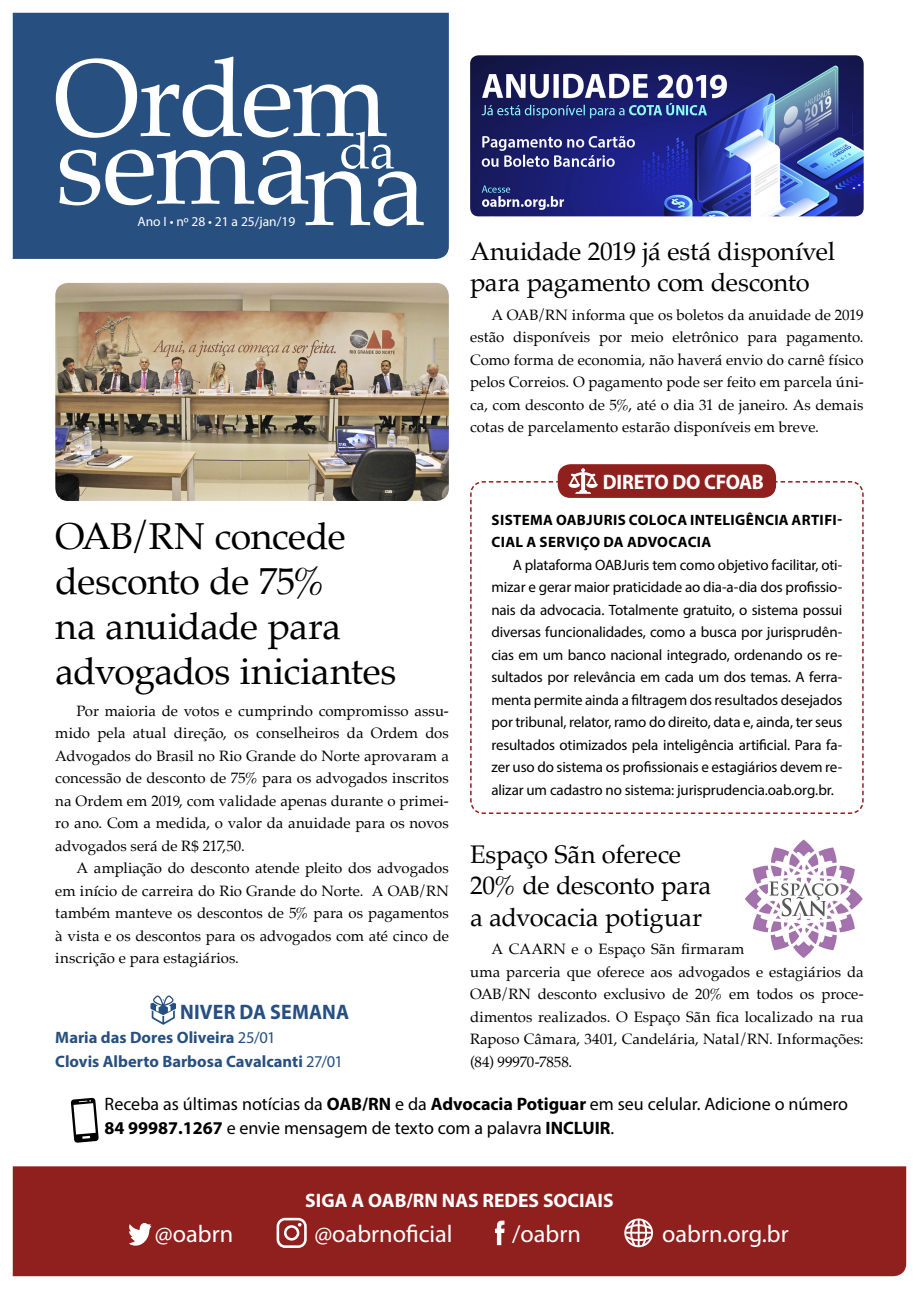
<style>
.page{position:relative;width:919px;height:1289px;background:#fff}
.page>*{position:absolute;margin:0;border:0;box-sizing:border-box;transform-origin:0 0}
.t1{font:114.75px "Palatino";letter-spacing:-.02em;color:#fff}
.t2{font:109.95px "Palatino";letter-spacing:-.03em;color:#fff}
.t3{font:51.15px "Palatino";color:#fff}
.t4{font:37.5px/45px "Palatino";letter-spacing:-.015em;color:#000}
.t5{font:25.5px/31.5px "Palatino";letter-spacing:-.015em;color:#000}
.t6{font:24.3px "Myriad Pro";color:#fff}
.t7{font:700 21px "Myriad Pro";letter-spacing:.005em;color:#275081;scale:.95 1}
.t8{font:700 21px "Myriad Pro";letter-spacing:-.015em;color:#fff;scale:.95 1}
.t9{font:700 19.5px "Myriad Pro";color:#fff}
.t10{font:18px/24px "Myriad Pro";color:#000}
.t11{font:700 16.5px/24px "Myriad Pro";color:#275081}
.t12{font:15px/22.5px "Palatino";color:#000;text-align:justify}
.t13{font:15px/22.5px "Myriad Pro";letter-spacing:-.01em;color:#000;text-align:justify}
.t14{font:700 15px/22.5px "Myriad Pro";letter-spacing:.025em;color:#000}
.t15{font:13.5px "Myriad Pro";color:#fff}
.s1{font-weight:400}
.s2{font-weight:700}
</style>
<div class="page">
<div style="left:13px;top:13px;width:436px;height:246px;background:#275081"></div>
<div style="left:13px;top:1166px;width:893px;height:110px;background:#90201e"></div>
<svg style="left:71px;top:1097px;width:28px;height:45px"></svg>
<svg style="left:128px;top:1221px;width:23px;height:27px"></svg>
<svg style="left:495px;top:1220px;width:9px;height:25px"></svg>
<svg style="left:276px;top:1217px;width:31px;height:30px"></svg>
<svg style="left:624px;top:1218px;width:29px;height:29px"></svg>
<svg style="left:150px;top:995px;width:26px;height:29px"></svg>
<img style="left:55px;top:283px;width:394px;height:218px">
<img style="left:470px;top:55px;width:393px;height:161px">
<svg style="left:470px;top:481px;width:394px;height:333px"></svg>
<div style="left:557px;top:464px;width:219px;height:34px;background:#90201e;border-radius:13px"></div>
<svg style="left:487px;top:468px;width:357px;height:26px"></svg>
<img style="left:745px;top:839px;width:118px;height:119px">
<h2 class="t2" style="left:53px;top:7px;width:337px">Ordem</h2>
<h1 class="t1" style="left:55px;top:69px;width:372px">semana</h1>
<h3 class="t3" style="left:339px;top:108px;width:57px">da</h3>
<p class="t15" style="left:138px;top:213px;width:159px">Ano I • nº 28 • 21 a 25/jan/19</p>
<h3 class="t4" style="left:55px;top:513px;width:343px">OAB/RN concede desconto de 75%<br>na anuidade para advogados iniciantes</h3>
<p class="t12" style="left:55px;top:699px;width:395px;text-indent:21px">Por maioria de votos e cumprindo compromisso assu&shy;mido pela atual direção, os conselheiros da Ordem dos Advogados do Brasil no Rio Grande do Norte aprovaram a concessão de desconto de 75% para os advogados inscritos na Ordem em 2019, com validade apenas durante o primei&shy;ro ano. Com a medida, o valor da anuidade para os novos advogados será de R$ 217,50.</p>
<p class="t12" style="left:55px;top:856px;width:395px;text-indent:21px">A ampliação do desconto atende pleito dos advogados em início de carreira do Rio Grande do Norte. A OAB/RN também manteve os descontos de 5% para os pagamentos à vista e os descontos para os advogados com até cinco de inscrição e para estagiários.</p>
<h3 class="t7" style="left:180px;top:998px;width:179px">NIVER DA SEMANA</h3>
<p class="t11" style="left:55px;top:1024px;width:289px">Maria das Dores Oliveira <span class="s1">25/01<br></span>Clovis Alberto Barbosa Cavalcanti <span class="s1">27/01</span></p>
<h3 class="t5" style="left:470px;top:235px;width:366px">Anuidade 2019 já está disponível para pagamento com desconto</h3>
<p class="t12" style="left:470px;top:303px;width:395px;text-indent:21px">A OAB/RN informa que os boletos da anuidade de 2019 estão disponíveis por meio eletrônico para pagamento.<br>Como forma de economia, não haverá envio do carnê físico pelos Correios. O pagamento pode ser feito em parcela úni&shy;ca, com desconto de 5%, até o dia 31 de janeiro. As demais cotas de parcelamento estarão disponíveis em breve.</p>
<h3 class="t8" style="left:602px;top:468px;width:171px">DIRETO DO CFOAB</h3>
<p class="t14" style="left:491px;top:508px;width:352px">SISTEMA OABJURIS COLOCA INTELIGÊNCIA ARTIFI-<br>CIAL A SERVIÇO DA ADVOCACIA</p>
<p class="t13" style="left:491px;top:553px;width:352px;text-indent:21px">A plataforma OABJuris tem como objetivo facilitar, oti&shy;mizar e gerar maior praticidade ao dia-a-dia dos profissio&shy;nais da advocacia. Totalmente gratuito, o sistema possui diversas funcionalidades, como a busca por jurisprudên&shy;cias em um banco nacional integrado, ordenando os re&shy;sultados por relevância em cada um dos temas. A ferra&shy;menta permite ainda a filtragem dos resultados desejados por tribunal, relator, ramo do direito, data e, ainda, ter seus resultados otimizados pela inteligência artificial. Para fa&shy;zer uso do sistema os profissionais e estagiários devem re&shy;alizar um cadastro no sistema: jurisprudencia.oab.org.br.</p>
<h3 class="t5" style="left:470px;top:838px;width:243px">Espaço Sãn oferece<br>20% de desconto para a advocacia potiguar</h3>
<p class="t12" style="left:470px;top:937px;width:395px;text-align:left;text-indent:21px">A CAARN e o Espaço Sãn firmaram<br>uma parceria que oferece aos advogados e estagiários da OAB/RN desconto exclusivo de 20% em todos os proce&shy;dimentos realizados. O Espaço Sãn fica localizado na rua Raposo Câmara, 3401, Candelária, Natal/RN. Informações: (84) 99970-7858.</p>
<p class="t10" style="left:105px;top:1091px;width:745px">Receba as últimas notícias da <span class="s2">OAB/RN</span> e da <span class="s2">Advocacia Potiguar</span> em seu celular. Adicione o número<br><span class="s2">84 99987.1267</span> e envie mensagem de texto com a palavra <span class="s2">INCLUIR</span>.</p>
<h3 class="t9" style="left:305px;top:1187px;width:310px">SIGA A OAB/RN NAS REDES SOCIAIS</h3>
<h3 class="t6" style="left:155px;top:1218px;width:80px">@oabrn</h3>
<h3 class="t6" style="left:314px;top:1218px;width:140px">@oabrnoficial</h3>
<h3 class="t6" style="left:512px;top:1218px;width:70px">/oabrn</h3>
<h3 class="t6" style="left:662px;top:1218px;width:128px">oabrn.org.br</h3>
</div>
